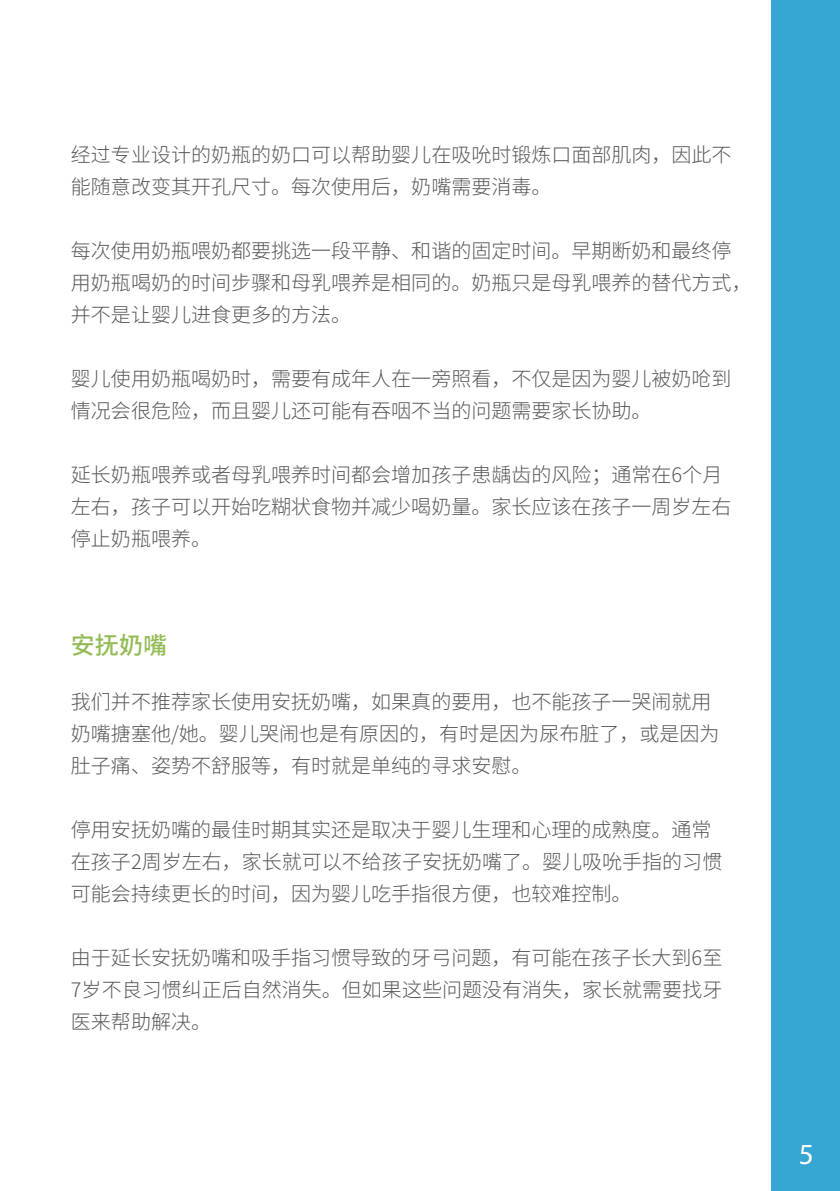
<style>
.page{position:relative;width:840px;height:1191px;background:#fff}
.page>*{position:absolute;margin:0;border:0;box-sizing:border-box;transform-origin:0 0}
.t1{font:29.2px "Myriad Pro";color:#fff}
.t2{font:500 24px "Source Han Sans CN";color:#94bc56}
.t3{font:300 20px/32px "Source Han Sans CN";color:#595757}
</style>
<div class="page">
<div style="left:771px;top:0;width:68px;height:1191px;background:#35a7d2"></div>
<p class="t3" style="left:71px;top:139px;width:661px">经过专业设计的奶瓶的奶口可以帮助婴儿在吸吮时锻炼口面部肌肉，因此不能随意改变其开孔尺寸。每次使用后，奶嘴需要消毒。</p>
<p class="t3" style="left:71px;top:235px;width:681px">每次使用奶瓶喂奶都要挑选一段平静、和谐的固定时间。早期断奶和最终停用奶瓶喝奶的时间步骤和母乳喂养是相同的。奶瓶只是母乳喂养的替代方式，并不是让婴儿进食更多的方法。</p>
<p class="t3" style="left:71px;top:363px;width:661px">婴儿使用奶瓶喝奶时，需要有成年人在一旁照看，不仅是因为婴儿被奶呛到情况会很危险，而且婴儿还可能有吞咽不当的问题需要家长协助。</p>
<p class="t3" style="left:71px;top:459px;width:661px">延长奶瓶喂养或者母乳喂养时间都会增加孩子患龋齿的风险；通常在6个月左右，孩子可以开始吃糊状食物并减少喝奶量。家长应该在孩子一周岁左右停止奶瓶喂养。</p>
<p class="t2" style="left:71px;top:632px;width:97px">安抚奶嘴</p>
<p class="t3" style="left:71px;top:686px;width:649px">我们并不推荐家长使用安抚奶嘴，如果真的要用，也不能孩子一哭闹就用奶嘴搪塞他/她。婴儿哭闹也是有原因的，有时是因为尿布脏了，或是因为肚子痛、姿势不舒服等，有时就是单纯的寻求安慰。</p>
<p class="t3" style="left:71px;top:814px;width:652px">停用安抚奶嘴的最佳时期其实还是取决于婴儿生理和心理的成熟度。通常在孩子2周岁左右，家长就可以不给孩子安抚奶嘴了。婴儿吸吮手指的习惯可能会持续更长的时间，因为婴儿吃手指很方便，也较难控制。</p>
<p class="t3" style="left:71px;top:942px;width:652px;text-align:justify">由于延长安抚奶嘴和吸手指习惯导致的牙弓问题，有可能在孩子长大到6至7岁不良习惯纠正后自然消失。但如果这些问题没有消失，家长就需要找牙医来帮助解决。</p>
<h1 class="t1" style="left:798px;top:1135px;width:17px">5</h1>
</div>
